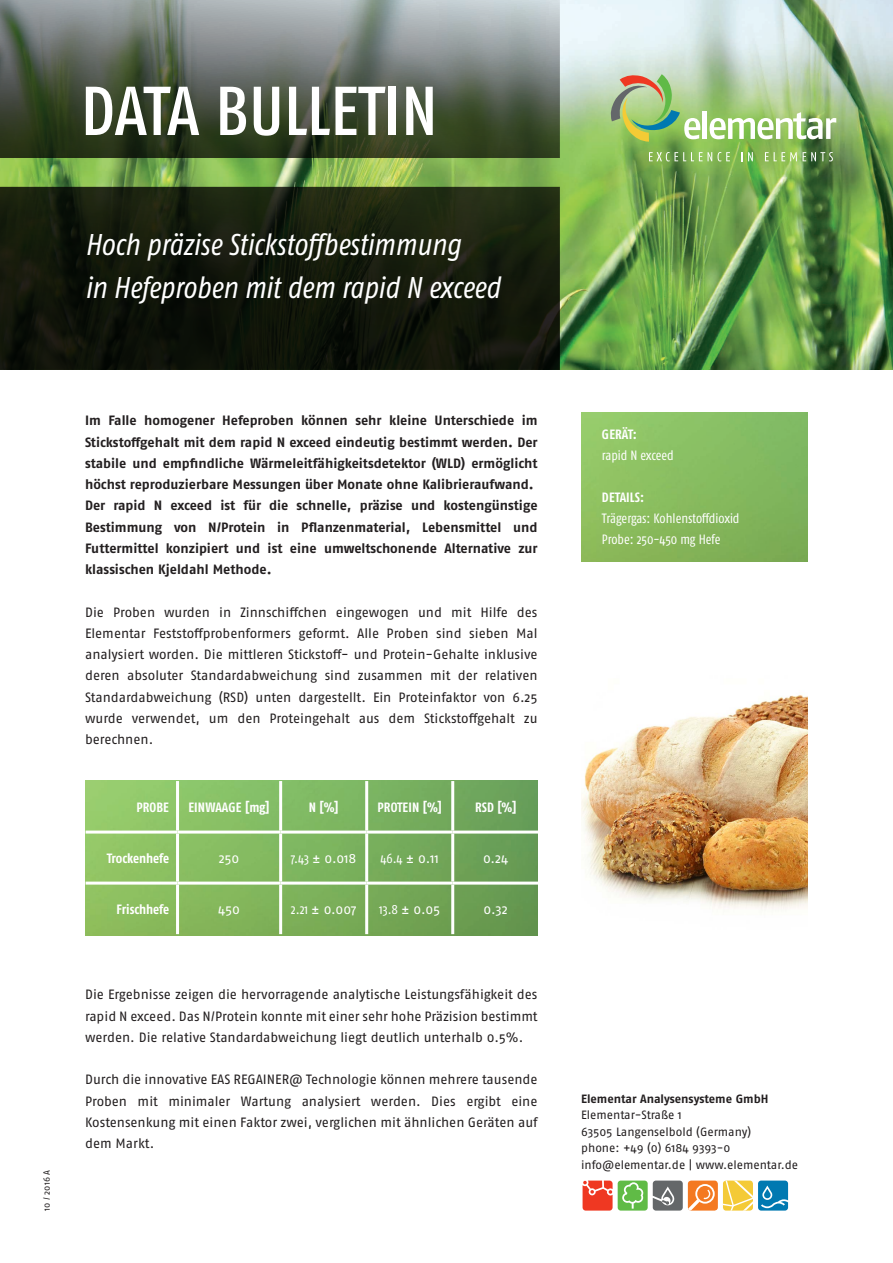
<style>
.page{position:relative;width:893px;height:1263px;background:#fff}
.page>*{position:absolute;margin:0;border:0;box-sizing:border-box;transform-origin:0 0}
.t1{font:500 69px "Fago Co";color:#fff}
.t2{font:italic condensed 30px/42.5px "Fago Pro";color:#fff}
.t3{font:13.5px/21.3px "Fago Pro";letter-spacing:-.005em;color:#231f20;text-align:justify}
.t4{font:700 13.5px/21.3px "Fago Pro";color:#231f20}
.t5{font:700 condensed 13.5px "Fago Pro";letter-spacing:.005em;color:#fff}
.t6{font:condensed 13.5px/21px "Fago Pro";letter-spacing:-.005em;color:#fff}
.t7{font:13.5px "Fago Pro";letter-spacing:-.01em;color:#fff}
.t8{font:12px/16.5px "Fago Pro";letter-spacing:-.005em;color:#231f20}
.t9{font:700 12px "Fago Pro";color:#231f20}
.t10{font:9px "Fago Pro";color:#231f20}
.s1{font-stretch:condensed}
</style>
<div class="page">
<img style="left:581px;top:412px;width:227px;height:149px">
<img style="left:560px;top:0;width:333px;height:370px">
<svg style="left:0;top:0;width:560px;height:370px;background:#3d4834"></svg>
<svg style="left:609px;top:74px;width:92px;height:68px;background:#a6c082"></svg>
<hr style="left:703px;top:111px;width:4px;height:28px;background:#fff">
<svg style="left:710px;top:112px;width:126px;height:27px"></svg>
<svg style="left:649px;top:152px;width:81px;height:9px"></svg>
<svg style="left:748px;top:152px;width:5px;height:9px"></svg>
<svg style="left:765px;top:152px;width:32px;height:9px"></svg>
<svg style="left:803px;top:152px;width:30px;height:9px"></svg>
<img style="left:581px;top:695px;width:227px;height:215px">
<img style="left:85px;top:781px;width:453px;height:155px">
<hr style="left:176px;top:781px;width:3px;height:49px;background:#fff">
<hr style="left:279px;top:781px;width:3px;height:49px;background:#fff">
<hr style="left:86px;top:830px;width:92px;height:3px;background:#fff">
<hr style="left:178px;top:830px;width:103px;height:3px;background:#fff">
<hr style="left:176px;top:833px;width:3px;height:48px;background:#fff">
<hr style="left:281px;top:830px;width:86px;height:3px;background:#fff">
<hr style="left:279px;top:833px;width:3px;height:48px;background:#fff">
<hr style="left:367px;top:830px;width:86px;height:3px;background:#fff">
<hr style="left:453px;top:830px;width:86px;height:3px;background:#fff">
<hr style="left:86px;top:881px;width:92px;height:3px;background:#fff">
<hr style="left:178px;top:881px;width:103px;height:3px;background:#fff">
<hr style="left:176px;top:884px;width:3px;height:50px;background:#fff">
<hr style="left:281px;top:881px;width:86px;height:3px;background:#fff">
<hr style="left:279px;top:884px;width:3px;height:50px;background:#fff">
<hr style="left:367px;top:881px;width:86px;height:3px;background:#fff">
<hr style="left:453px;top:881px;width:86px;height:3px;background:#fff">
<hr style="left:365px;top:781px;width:3px;height:49px;background:#fff">
<hr style="left:451px;top:781px;width:3px;height:49px;background:#fff">
<hr style="left:365px;top:833px;width:3px;height:48px;background:#fff">
<hr style="left:451px;top:833px;width:3px;height:48px;background:#fff">
<hr style="left:365px;top:884px;width:3px;height:50px;background:#fff">
<hr style="left:451px;top:884px;width:3px;height:50px;background:#fff">
<div style="left:618px;top:1180px;width:30px;height:30px;background:#60bb46;border-radius:3px"></div>
<svg style="left:622px;top:1182px;width:21px;height:26px"></svg>
<svg style="left:583px;top:1180px;width:30px;height:30px"></svg>
<div style="left:688px;top:1180px;width:30px;height:30px;background:#f47921;border-radius:3px"></div>
<div style="left:695px;top:1184px;width:20px;height:19px;border:2px solid #fff;border-radius:50%"></div>
<svg style="left:653px;top:1180px;width:58px;height:30px"></svg>
<svg style="left:723px;top:1180px;width:65px;height:30px;background:#97b695"></svg>
<h1 class="t1" style="left:81px;top:71px;width:358px">DATA BULLETIN</h1>
<h2 class="t2" style="left:85px;top:223px;width:417px">Hoch präzise Stickstoffbestimmung<br>in Hefeproben mit dem rapid N exceed</h2>
<p class="t10" style="left:41px;top:1211px;width:42px;rotate:-90deg">10 / 2016 A</p>
<p class="t4" style="left:85px;top:410px;width:454px">Im Falle homogener Hefeproben können sehr kleine Unterschiede im Stickstoffgehalt mit dem rapid N exceed eindeutig bestimmt werden. Der stabile und empfindliche Wärmeleitfähigkeitsdetektor (WLD) ermöglicht höchst reproduzierbare Messungen über Monate ohne Kalibrieraufwand.<br>Der rapid N exceed ist für die schnelle, präzise und kostengünstige Bestimmung von N/Protein in Pflanzenmaterial, Lebensmittel und Futtermittel konzipiert und ist eine umweltschonende Alternative zur klassischen Kjeldahl Methode.</p>
<p class="t3" style="left:85px;top:601px;width:454px">Die Proben wurden in Zinnschiffchen eingewogen und mit Hilfe des Elementar Feststoffprobenformers geformt. Alle Proben sind sieben Mal analysiert worden. Die mittleren Stickstoff- und Protein-Gehalte inklusive deren absoluter Standardabweichung sind zusammen mit der relativen Standardabweichung (RSD) unten dargestellt. Ein Proteinfaktor von 6.25 wurde verwendet, um den Proteingehalt aus dem Stickstoffgehalt zu berechnen.</p>
<p class="t5" style="left:136px;top:799px;width:34px">PROBE</p>
<p class="t5" style="left:188px;top:799px;width:83px">EINWAAGE [mg]</p>
<p class="t5" style="left:309px;top:799px;width:31px">N [%]</p>
<p class="t5" style="left:378px;top:799px;width:66px">PROTEIN [%]</p>
<p class="t5" style="left:475px;top:799px;width:43px">RSD [%]</p>
<p class="t5" style="left:107px;top:850px;width:64px">Trockenhefe</p>
<p class="t7" style="left:219px;top:850px;width:22px">250</p>
<p class="t7" style="left:291px;top:850px;width:67px"><span class="s1">7.43</span> ± 0.018</p>
<p class="t7" style="left:381px;top:850px;width:60px"><span class="s1">46.4</span> ± 0.11</p>
<p class="t7" style="left:483px;top:850px;width:27px">0.24</p>
<p class="t5" style="left:117px;top:901px;width:54px">Frischhefe</p>
<p class="t7" style="left:218px;top:901px;width:23px">450</p>
<p class="t7" style="left:291px;top:901px;width:67px"><span class="s1">2.21</span> ± 0.007</p>
<p class="t7" style="left:379px;top:901px;width:62px"><span class="s1">13.8</span> ± 0.05</p>
<p class="t7" style="left:484px;top:901px;width:26px">0.32</p>
<p class="t3" style="left:85px;top:984px;width:454px">Die Ergebnisse zeigen die hervorragende analytische Leistungsfähigkeit des rapid N exceed. Das N/Protein konnte mit einer sehr hohe Präzision bestimmt werden. Die relative Standardabweichung liegt deutlich unterhalb 0.5%.</p>
<p class="t3" style="left:85px;top:1069px;width:454px">Durch die innovative EAS REGAINER@ Technologie können mehrere tausende Proben mit minimaler Wartung analysiert werden. Dies ergibt eine Kostensenkung mit einen Faktor zwei, verglichen mit ähnlichen Geräten auf dem Markt.</p>
<p class="t5" style="left:602px;top:426px;width:36px">GERÄT:</p>
<p class="t6" style="left:602px;top:445px;width:73px">rapid N exceed</p>
<p class="t5" style="left:602px;top:489px;width:44px">DETAILS:</p>
<p class="t6" style="left:602px;top:508px;width:139px">Trägergas: Kohlenstoffdioxid<br>Probe: 250-450 mg Hefe</p>
<p class="t9" style="left:581px;top:1091px;width:189px">Elementar Analysensysteme GmbH</p>
<p class="t8" style="left:581px;top:1107px;width:219px">Elementar-Straße 1<br>63505 Langenselbold (Germany)<br>phone: +49 (0) 6184 9393-0 info@elementar.de | www.elementar.de</p>
</div>
